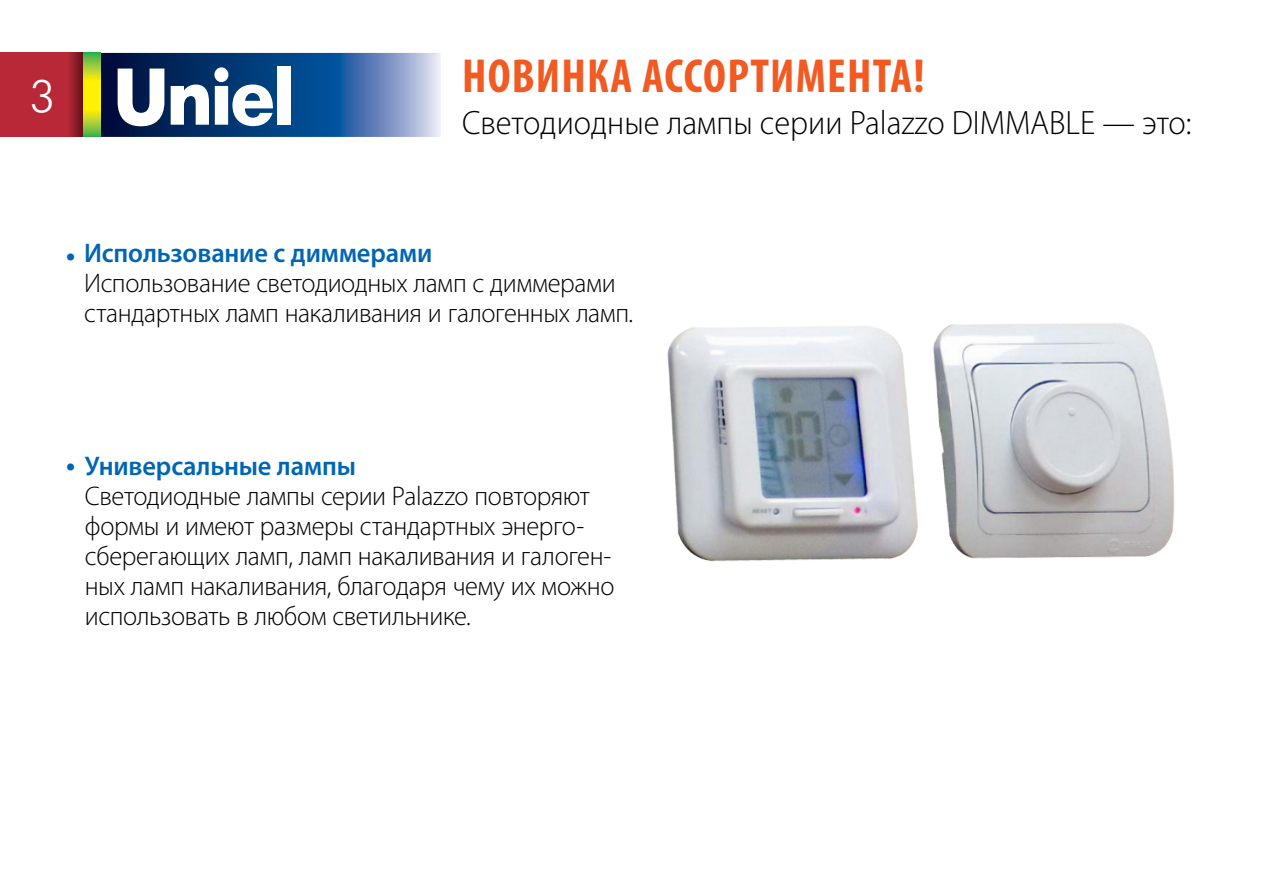
<style>
.page{position:relative;width:1263px;height:893px;background:#fff}
.page>*{position:absolute;margin:0;border:0;box-sizing:border-box;transform-origin:0 0}
.t1{font:700 condensed 48px "Myriad Pro";letter-spacing:.025em;color:#f15a22}
.t2{font:45px "Futuris Light C";color:#fff}
.t3{font:300 33.9px "Myriad Pro";color:#000;scale:.96 1}
.t4{font:300 27px/30px "Myriad Pro";letter-spacing:-.015em;color:#000}
.s1{font-weight:700;color:#0066b3}
.s2{font-weight:600;color:#0066b3}
</style>
<div class="page">
<svg style="left:101px;top:53px;width:340px;height:84px;background:#3a6399"></svg>
<svg style="left:118px;top:69px;width:46px;height:57px"></svg>
<svg style="left:171px;top:67px;width:102px;height:59px"></svg>
<div style="left:277px;top:66px;width:13px;height:59px;background:#fff"></div>
<svg style="left:0;top:53px;width:84px;height:84px;background:#b02834"></svg>
<svg style="left:84px;top:53px;width:17px;height:84px"></svg>
<img style="left:667px;top:323px;width:508px;height:239px">
<h2 class="t2" style="left:30px;top:74px;width:26px">3</h2>
<h1 class="t1" style="left:462px;top:46px;width:464px">НОВИНКА АССОРТИМЕНТА!</h1>
<p class="t3" style="left:462px;top:104px;width:761px">Светодиодные лампы cерии Palazzo DIMMABLE — это:</p>
<p class="t4" style="left:84px;top:239px;width:550px;text-indent:-18px"><span class="s1">•</span> <span class="s2">Использование с диммерами<br></span>Использование светодиодных ламп с диммерами стандартных ламп накаливания и галогенных ламп.</p>
<p class="t4" style="left:85px;top:452px;width:531px;text-indent:-19px"><span class="s1">•</span> <span class="s2">Универсальные лампы<br></span>Светодиодные лампы серии Palazzo повторяют формы и имеют размеры стандартных энерго&shy;сберегающих ламп, ламп накаливания и галоген&shy;ных ламп накаливания, благодаря чему их можно использовать в любом светильнике.</p>
</div>
